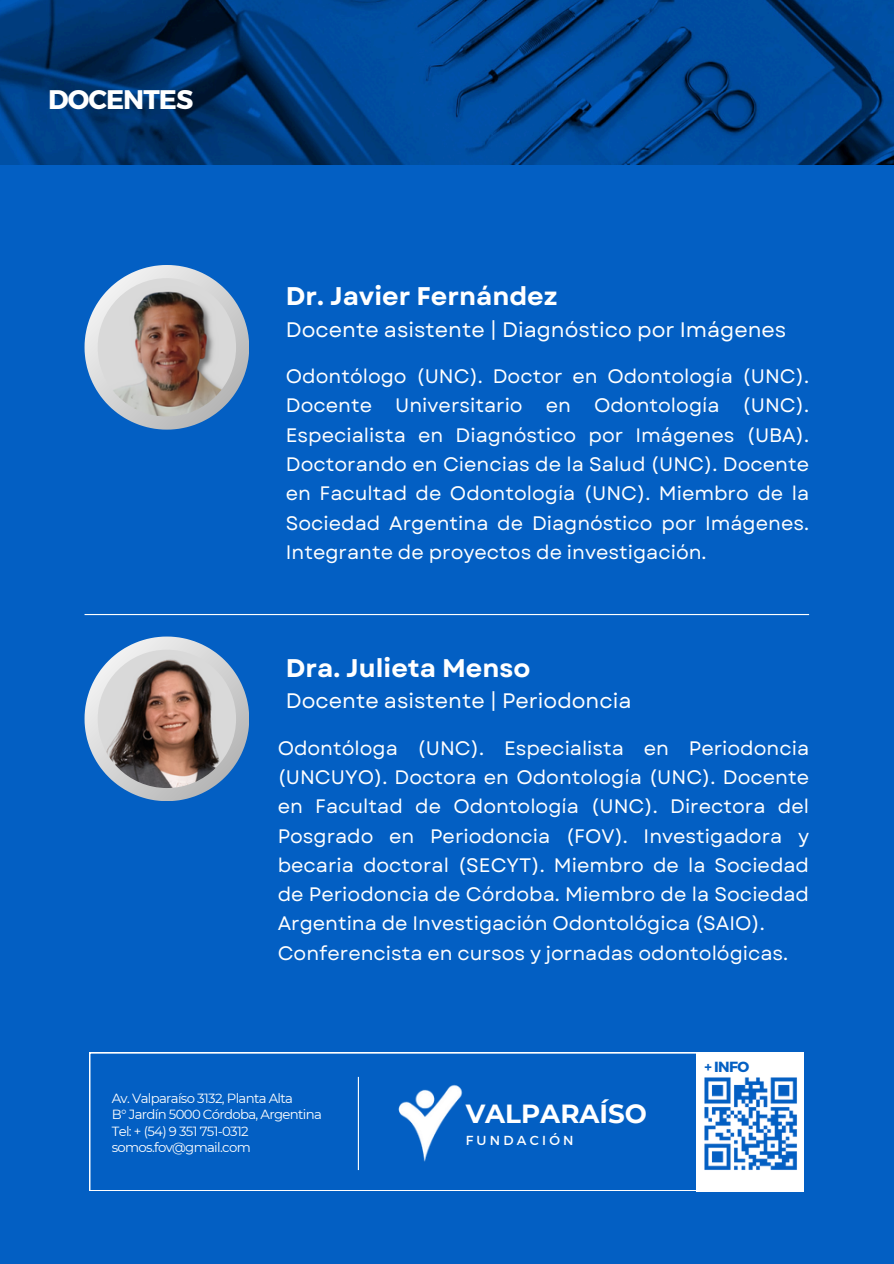
<style>
.page{position:relative;width:894px;height:1264px;background:#fff}
.page>*{position:absolute;margin:0;border:0;box-sizing:border-box;transform-origin:0 0}
.t1{font:700 26.85px "Montserrat";letter-spacing:-.035em;color:#fff}
.t2{font:700 26.25px "Montserrat";color:#fff}
.t3{font:700 25.5px "Garet";color:#fff}
.t4{font:21px "Garet";color:#fff}
.t5{font:19.5px/29.2px "Garet";color:#fff;text-align:justify}
.t6{font:700 14.7px "Montserrat";color:#035fc3}
.t7{font:13.2px/16.5px "Montserrat";letter-spacing:-.05em;color:#fff}
.t8{font:13.05px "Montserrat";letter-spacing:.25em;color:#fff}
</style>
<div class="page">
<div style="left:0;top:0;width:893px;height:1263px;background:#035fc3"></div>
<img style="left:0;top:0;width:893px;height:164px">
<svg style="left:84px;top:265px;width:165px;height:164px"></svg>
<img style="left:98px;top:278px;width:138px;height:138px;border-radius:50%">
<svg style="left:84px;top:636px;width:165px;height:164px"></svg>
<img style="left:98px;top:649px;width:138px;height:139px;border-radius:50%">
<hr style="left:84px;top:614px;width:724px;height:1px;background:#fff">
<svg style="left:89px;top:1052px;width:607px;height:138px"></svg>
<div style="left:696px;top:1051px;width:108px;height:140px;background:#fff"></div>
<img style="left:704px;top:1077px;width:93px;height:93px">
<hr style="left:358px;top:1076px;width:1px;height:93px;background:#fff">
<img style="left:396px;top:1083px;width:66px;height:80px">
<h5 class="t1" style="left:48px;top:82px;width:146px">DOCENTES</h5>
<p class="t3" style="left:286px;top:278px;width:273px">Dr. Javier Fernández</p>
<h2 class="t4" style="left:286px;top:314px;width:502px">Docente asistente | Diagnóstico por Imágenes</h2>
<h3 class="t5" style="left:286px;top:362px;width:524px">Odontólogo (UNC). Doctor en Odontología (UNC).<br>Docente Universitario en Odontología (UNC).<br>Especialista en Diagnóstico por Imágenes (UBA).<br>Doctorando en Ciencias de la Salud (UNC). Docente en Facultad de Odontología (UNC). Miembro de la Sociedad Argentina de Diagnóstico por Imágenes.<br>Integrante de proyectos de investigación.</h3>
<p class="t3" style="left:286px;top:649px;width:246px">Dra. Julieta Menso</p>
<p class="t4" style="left:286px;top:686px;width:347px">Docente asistente | Periodoncia</p>
<p class="t5" style="left:277px;top:733px;width:532px;text-align:left">Odontóloga (UNC). Especialista en Periodoncia (UNCUYO). Doctora en Odontología (UNC). Docente en Facultad de Odontología (UNC). Directora del Posgrado en Periodoncia (FOV). Investigadora y becaria doctoral (SECYT). Miembro de la Sociedad de Periodoncia de Córdoba. Miembro de la Sociedad Argentina de Investigación Odontológica (SAIO).<br>Conferencista en cursos y jornadas odontológicas.</p>
<h4 class="t6" style="left:704px;top:1056px;width:46px">+ INFO</h4>
<p class="t7" style="left:112px;top:1089px;width:211px">Av. Valparaíso 3132, Planta Alta<br>B° Jardín 5000 Córdoba, Argentina<br>Tel: + (54) 9 351 751-0312 somos.fov@gmail.com</p>
<h3 class="t2" style="left:465px;top:1097px;width:183px">VALPARAÍSO</h3>
<p class="t8" style="left:465px;top:1131px;width:109px">FUNDACIÓN</p>
</div>
